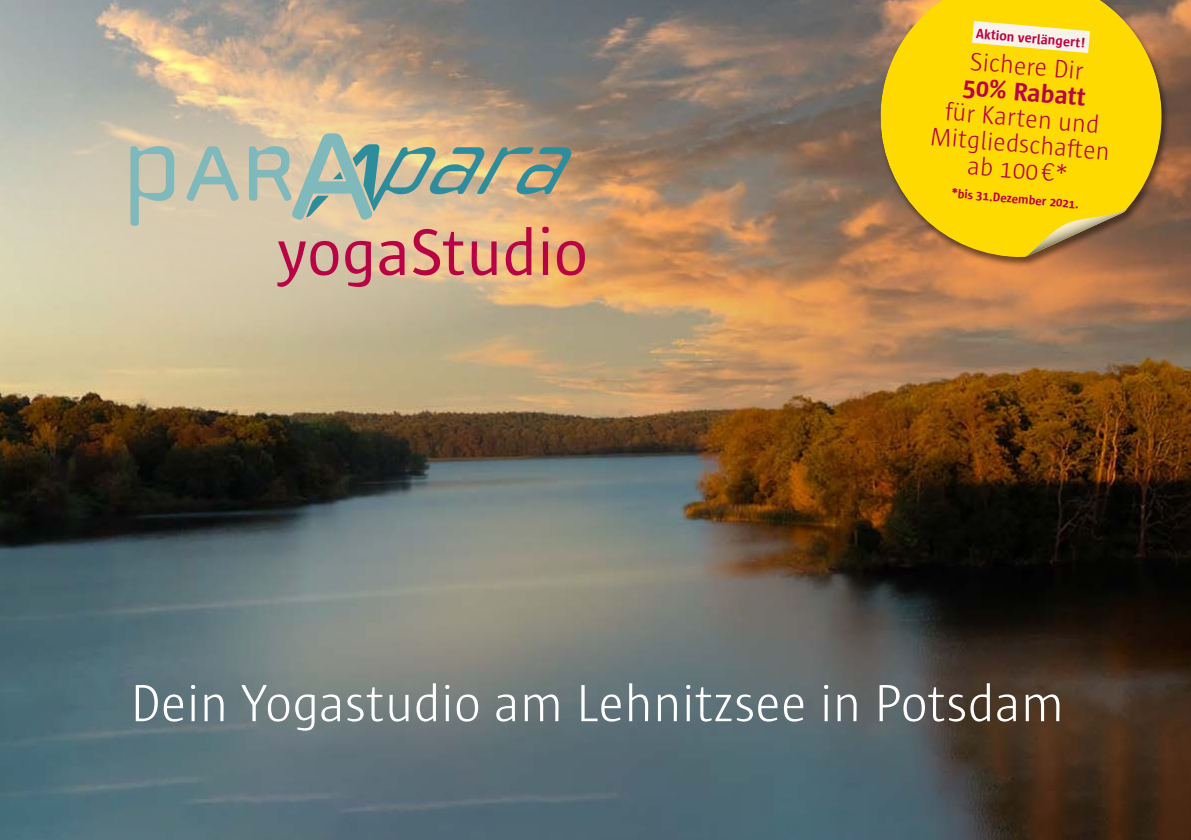
<style>
.page{position:relative;width:1191px;height:840px;background:#fff}
.page>*{position:absolute;margin:0;border:0;box-sizing:border-box;transform-origin:0 0}
.t1{font:300 53.4px "Sun";color:#fff}
.Fließtext{font:300 26px/26px "Sun";color:#ba0345;text-align:center}
.Fließtext-2{font:700 14px "Sun";color:#ba0345}
.Fließtext-3{font:700 12.8px "Sun";color:#ba0345}
.s1{font-weight:700}
</style>
<div class="page">
<img style="left:0;top:0;width:1191px;height:839px">
<svg style="left:0;top:57px;width:629px;height:287px;background:#c7b598"></svg>
<div style="left:878px;top:0;width:291px;height:267px;background:#000;opacity:.5"></div>
<svg style="left:874px;top:0;width:291px;height:257px;background:#e7c112"></svg>
<svg style="left:1023px;top:208px;width:105px;height:49px;background:#bd9a37"></svg>
<svg style="left:949px;top:8px;width:163px;height:58px;background:#fde03f"></svg>
<svg style="left:130px;top:146px;width:44px;height:80px;background:#b2c2b4"></svg>
<svg style="left:187px;top:146px;width:52px;height:55px;background:#b4c1b1"></svg>
<svg style="left:249px;top:133px;width:322px;height:86px;background:#b5b59a"></svg>
<svg style="left:277px;top:241px;width:61px;height:45px;background:#ca888a"></svg>
<svg style="left:345px;top:241px;width:26px;height:46px"></svg>
<svg style="left:379px;top:241px;width:25px;height:34px"></svg>
<svg style="left:413px;top:229px;width:51px;height:46px;background:#da847b"></svg>
<svg style="left:471px;top:241px;width:25px;height:34px"></svg>
<svg style="left:506px;top:227px;width:25px;height:48px"></svg>
<svg style="left:542px;top:226px;width:7px;height:49px"></svg>
<svg style="left:557px;top:241px;width:28px;height:34px"></svg>
<p class="Fließtext-2" style="left:977px;top:26px;width:111px;rotate:5deg">Aktion verlängert!</p>
<p class="Fließtext" style="left:938px;top:45px;width:182px;rotate:5deg">Sichere Dir<br><span class="s1">50% Rabatt<br></span>für Karten und<br>Mitgliedschaften ab 100 €*</p>
<p class="Fließtext-3" style="left:952px;top:186px;width:130px;rotate:5deg">*bis 31.Dezember 2021.</p>
<p class="t1" style="left:130px;top:674px;width:935px">Dein Yogastudio am Lehnitzsee in Potsdam</p>
</div>
